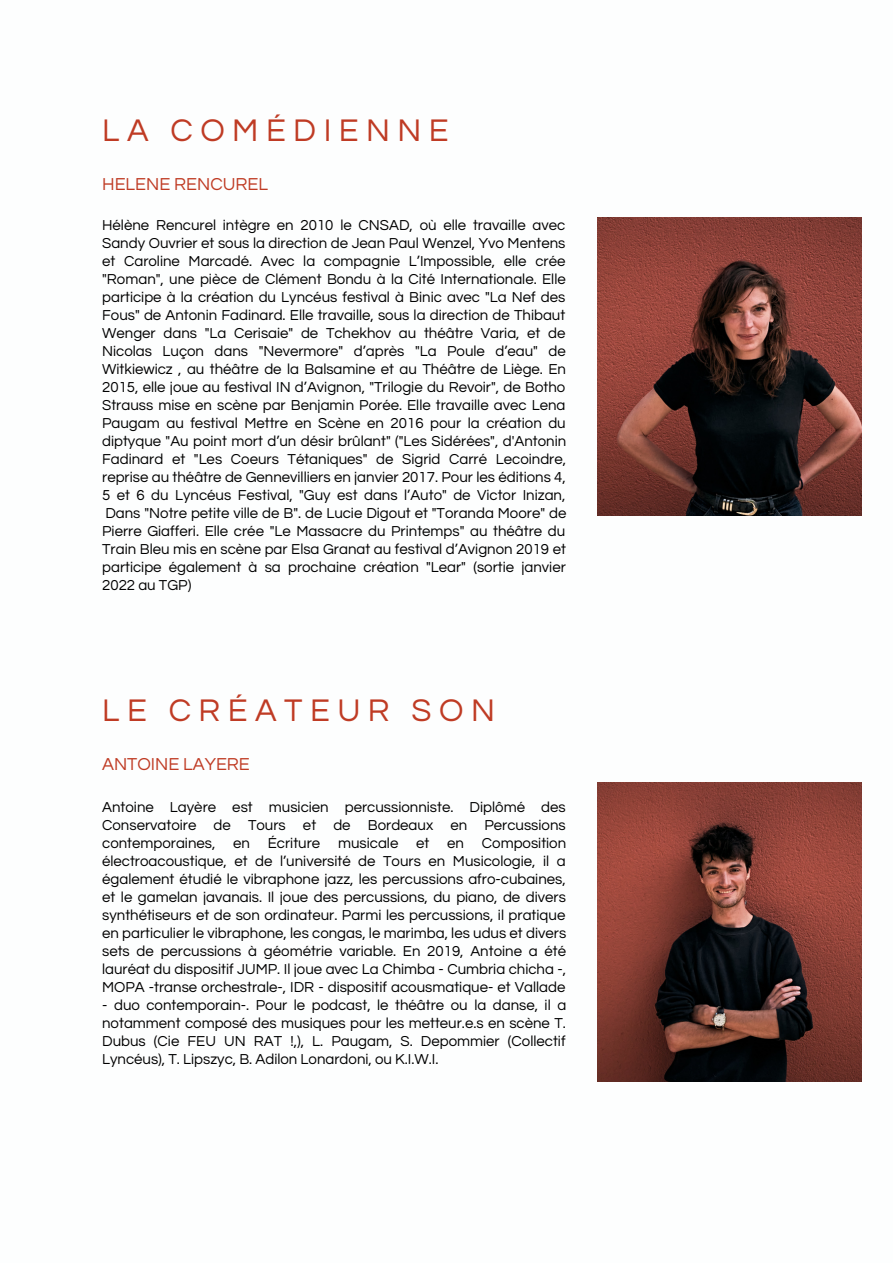
<style>
.page{position:relative;width:893px;height:1264px;background:#fff}
.page>*{position:absolute;margin:0;border:0;box-sizing:border-box;transform-origin:0 0}
.t1{font:32.55px "Questrial";letter-spacing:.23em;color:#bf3b24}
.t2{font:18px "Questrial";color:#bf3b24}
.t3{font:15px/18px "Questrial";color:#000;text-align:justify}
</style>
<div class="page">
<img style="left:597px;top:217px;width:264px;height:298px">
<img style="left:597px;top:782px;width:264px;height:299px">
<h1 class="t1" style="left:102px;top:114px;width:348px">LA COMÉDIENNE</h1>
<p class="t2" style="left:102px;top:175px;width:167px">HELENE RENCUREL</p>
<p class="t3" style="left:102px;top:216px;width:465px">Hélène Rencurel intègre en 2010 le CNSAD, où elle travaille avec Sandy Ouvrier et sous la direction de Jean Paul Wenzel, Yvo Mentens et Caroline Marcadé. Avec la compagnie L’Impossible, elle crée "Roman", une pièce de Clément Bondu à la Cité Internationale. Elle participe à la création du Lyncéus festival à Binic avec "La Nef des Fous" de Antonin Fadinard. Elle travaille, sous la direction de Thibaut Wenger dans "La Cerisaie" de Tchekhov au théâtre Varia, et de Nicolas Luçon dans "Nevermore" d’après "La Poule d’eau" de Witkiewicz , au théâtre de la Balsamine et au Théâtre de Liège. En 2015, elle joue au festival IN d’Avignon, "Trilogie du Revoir", de Botho Strauss mise en scène par Benjamin Porée. Elle travaille avec Lena Paugam au festival Mettre en Scène en 2016 pour la création du diptyque "Au point mort d’un désir brûlant" ("Les Sidérées", d'Antonin Fadinard et "Les Coeurs Tétaniques" de Sigrid Carré Lecoindre, reprise au théâtre de Gennevilliers en janvier 2017. Pour les éditions 4, 5 et 6 du Lyncéus Festival, "Guy est dans l’Auto" de Victor Inizan, Dans "Notre petite ville de B". de Lucie Digout et "Toranda Moore" de Pierre Giafferi. Elle crée "Le Massacre du Printemps" au théâtre du Train Bleu mis en scène par Elsa Granat au festival d’Avignon 2019 et participe également à sa prochaine création "Lear" (sortie janvier 2022 au TGP)</p>
<h1 class="t1" style="left:102px;top:694px;width:394px">LE CRÉATEUR SON</h1>
<p class="t2" style="left:102px;top:755px;width:149px">ANTOINE LAYERE</p>
<p class="t3" style="left:102px;top:798px;width:465px">Antoine Layère est musicien percussionniste. Diplômé des Conservatoire de Tours et de Bordeaux en Percussions contemporaines, en Écriture musicale et en Composition électroacoustique, et de l’université de Tours en Musicologie, il a également étudié le vibraphone jazz, les percussions afro-cubaines, et le gamelan javanais. Il joue des percussions, du piano, de divers synthétiseurs et de son ordinateur. Parmi les percussions, il pratique en particulier le vibraphone, les congas, le marimba, les udus et divers sets de percussions à géométrie variable. En 2019, Antoine a été lauréat du dispositif JUMP. Il joue avec La Chimba - Cumbria chicha -, MOPA -transe orchestrale-, IDR - dispositif acousmatique- et Vallade</p>
<p class="t3" style="left:102px;top:996px;width:465px">- duo contemporain-. Pour le podcast, le théâtre ou la danse, il a notamment composé des musiques pour les metteur.e.s en scène T.<br>Dubus (Cie FEU UN RAT !,), L. Paugam, S. Depommier (Collectif Lyncéus), T. Lipszyc, B. Adilon Lonardoni, ou K.I.W.I.</p>
</div>
